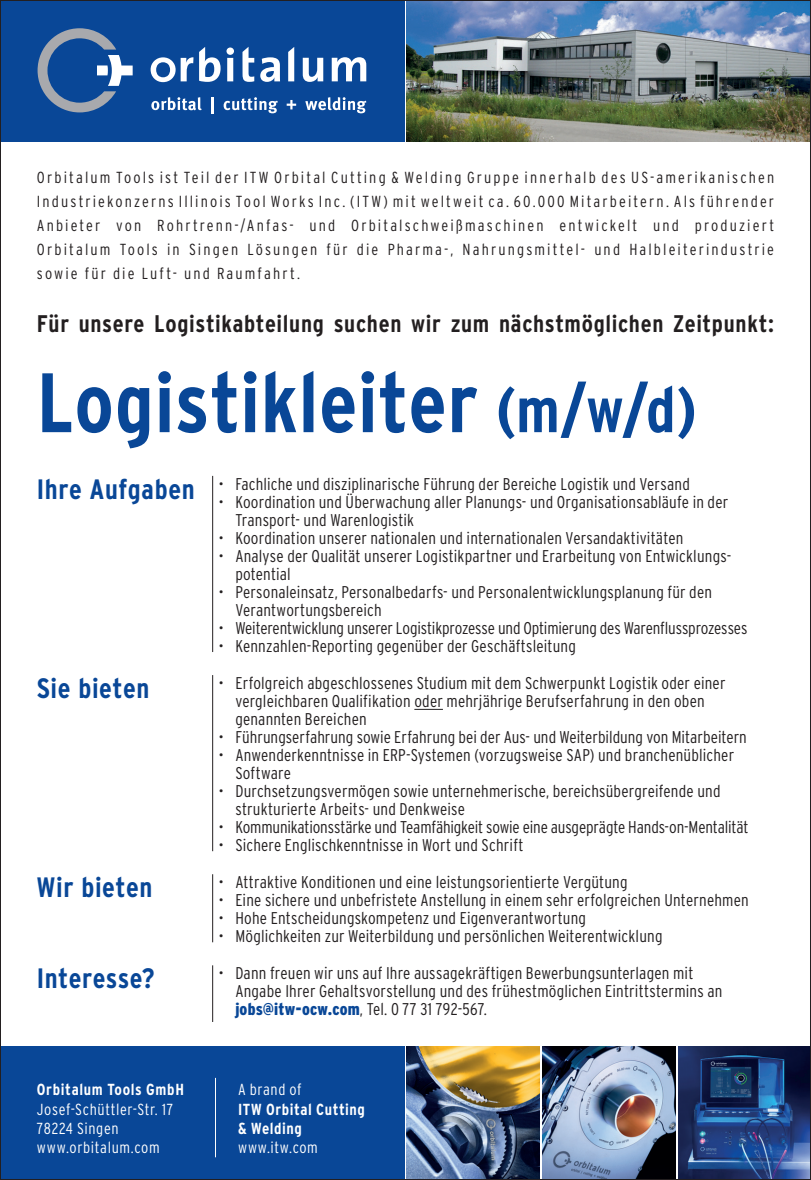
<style>
.page{position:relative;width:811px;height:1180px;background:#fff}
.page>*{position:absolute;margin:0;border:0;box-sizing:border-box;transform-origin:0 0}
.t1{font:700 condensed 84px "Interstate";letter-spacing:.005em;color:#094797}
.t2{font:700 condensed 28px "Interstate";letter-spacing:.02em;color:#094797}
.t3{font:700 condensed 24px "Interstate";letter-spacing:.025em;color:#231f20}
.t4{font:300 condensed 17px/18px "Interstate";letter-spacing:.01em;color:#231f20}
.t5{font:300 condensed 17px "Interstate";letter-spacing:-.01em;color:#231f20}
.t6{font:300 condensed 16px/24px "Interstate";letter-spacing:.135em;color:#231f20;text-align:justify}
.t7{font:300 condensed 16px/19.2px "Interstate";letter-spacing:.04em;color:#fff}
.t8{font:700 condensed 16px/19.2px "Interstate";letter-spacing:.035em;color:#fff}
.s1{font-size:64px}
.s2{font-weight:700;font-size:28px;color:#094797}
.s3{font-weight:900;color:#094797}
</style>
<div class="page">
<div style="left:0;top:0;width:404px;height:142px;background:#094797"></div>
<svg style="left:199px;top:47px;width:35px;height:35px"></svg>
<svg style="left:242px;top:47px;width:12px;height:35px"></svg>
<svg style="left:260px;top:57px;width:20px;height:25px"></svg>
<svg style="left:288px;top:47px;width:6px;height:34px"></svg>
<svg style="left:151px;top:57px;width:42px;height:25px"></svg>
<svg style="left:303px;top:58px;width:20px;height:24px"></svg>
<svg style="left:332px;top:57px;width:34px;height:24px"></svg>
<svg style="left:38px;top:28px;width:95px;height:84px"></svg>
<svg style="left:151px;top:97px;width:51px;height:13px"></svg>
<svg style="left:211px;top:97px;width:2px;height:16px"></svg>
<svg style="left:224px;top:97px;width:54px;height:16px"></svg>
<svg style="left:287px;top:100px;width:9px;height:9px"></svg>
<svg style="left:305px;top:97px;width:61px;height:16px"></svg>
<img style="left:407px;top:2px;width:402px;height:140px">
<img style="left:542px;top:1046px;width:133px;height:131px">
<div style="left:0;top:1046px;width:404px;height:133px;background:#094797"></div>
<img style="left:407px;top:1046px;width:133px;height:131px">
<hr style="left:215px;top:1077px;width:1px;height:80px;background:#fff">
<img style="left:678px;top:1046px;width:131px;height:131px">
<hr style="left:212px;top:476px;width:1px;height:176px;background:#231f20">
<hr style="left:212px;top:675px;width:1px;height:176px;background:#231f20">
<hr style="left:212px;top:874px;width:1px;height:68px;background:#231f20">
<hr style="left:212px;top:965px;width:1px;height:56px;background:#231f20">
<svg style="left:414px;top:709px;width:29px;height:1px"></svg>
<p class="t6" style="left:37px;top:166px;width:739px">Orbitalum Tools ist Teil der ITW Orbital Cutting &amp; Welding Gruppe innerhalb des US-amerikanischen Industriekonzerns Illinois Tool Works Inc. (ITW) mit weltweit ca. 60.000 Mitarbeitern. Als führender Anbieter von Rohrtrenn-/Anfas- und Orbitalschweißmaschinen entwickelt und produziert Orbitalum Tools in Singen Lösungen für die Pharma-, Nahrungsmittel- und Halbleiterindustrie sowie für die Luft- und Raumfahrt.</p>
<h3 class="t3" style="left:37px;top:310px;width:738px">Für unsere Logistikabteilung suchen wir zum nächstmöglichen Zeitpunkt:</h3>
<h1 class="t1" style="left:37px;top:355px;width:661px">Logistikleiter <span class="s1">(m/w/d)</span></h1>
<p class="t4" style="left:37px;top:474px;width:654px"><span class="s2">Ihre Aufgaben</span> • Fachliche und disziplinarische Führung der Bereiche Logistik und Versand</p>
<p class="t4" style="left:235px;top:492px;width:494px;text-indent:-17px">• Koordination und Überwachung aller Planungs- und Organisationsabläufe in der<br>Transport- und Warenlogistik</p>
<p class="t4" style="left:218px;top:528px;width:466px">• Koordination unserer nationalen und internationalen Versandaktivitäten</p>
<p class="t4" style="left:235px;top:546px;width:496px;text-indent:-17px">• Analyse der Qualität unserer Logistikpartner und Erarbeitung von Entwicklungs&shy;potential</p>
<p class="t4" style="left:235px;top:582px;width:478px;text-indent:-17px">• Personaleinsatz, Personalbedarfs- und Personalentwicklungsplanung für den<br>Verantwortungsbereich</p>
<p class="t5" style="left:218px;top:618px;width:530px">• Weiterentwicklung unserer Logistikprozesse und Optimierung des Warenflussprozesses</p>
<p class="t4" style="left:218px;top:636px;width:359px">• Kennzahlen-Reporting gegenüber der Geschäftsleitung</p>
<h2 class="t2" style="left:37px;top:672px;width:114px">Sie bieten</h2>
<p class="t4" style="left:235px;top:674px;width:491px;text-indent:-17px">• Erfolgreich abgeschlossenes Studium mit dem Schwerpunkt Logistik oder einer vergleichbaren Qualifikation oder mehrjährige Berufserfahrung in den oben genannten Bereichen</p>
<p class="t4" style="left:218px;top:728px;width:530px">• Führungserfahrung sowie Erfahrung bei der Aus- und Weiterbildung von Mitarbeitern</p>
<p class="t4" style="left:235px;top:746px;width:500px;text-indent:-17px">• Anwenderkenntnisse in ERP-Systemen (vorzugsweise SAP) und branchenüblicher<br>Software</p>
<p class="t4" style="left:235px;top:782px;width:487px;text-indent:-17px">• Durchsetzungsvermögen sowie unternehmerische, bereichsübergreifende und strukturierte Arbeits- und Denkweise</p>
<p class="t5" style="left:218px;top:817px;width:532px">• Kommunikationsstärke und Teamfähigkeit sowie eine ausgeprägte Hands-on-Mentalität</p>
<p class="t4" style="left:218px;top:836px;width:307px">• Sichere Englischkenntnisse in Wort und Schrift</p>
<h2 class="t2" style="left:37px;top:871px;width:117px">Wir bieten</h2>
<p class="t4" style="left:218px;top:873px;width:411px">• Attraktive Konditionen und eine leistungsorientierte Vergütung</p>
<p class="t4" style="left:218px;top:891px;width:532px">• Eine sichere und unbefristete Anstellung in einem sehr erfolgreichen Unternehmen</p>
<p class="t4" style="left:218px;top:909px;width:369px">• Hohe Entscheidungskompetenz und Eigenverantwortung</p>
<p class="t4" style="left:218px;top:927px;width:446px">• Möglichkeiten zur Weiterbildung und persönlichen Weiterentwicklung</p>
<h2 class="t2" style="left:37px;top:962px;width:119px">Interesse?</h2>
<p class="t4" style="left:235px;top:964px;width:488px;text-indent:-17px">• Dann freuen wir uns auf Ihre aussagekräftigen Bewerbungsunterlagen mit<br>Angabe Ihrer Gehaltsvorstellung und des frühestmöglichen Eintrittstermins an <span class="s3">jobs@itw-ocw.com</span>, Tel. 0 77 31 792-567.</p>
<p class="t8" style="left:37px;top:1079px;width:149px">Orbitalum Tools GmbH</p>
<p class="t7" style="left:37px;top:1098px;width:138px">Josef-Schüttler-Str. 17<br>78224 Singen www.orbitalum.com</p>
<p class="t7" style="left:238px;top:1079px;width:65px">A brand of</p>
<p class="t8" style="left:238px;top:1099px;width:128px">ITW Orbital Cutting &amp; Welding</p>
<p class="t7" style="left:238px;top:1137px;width:81px">www.itw.com</p>
</div>
